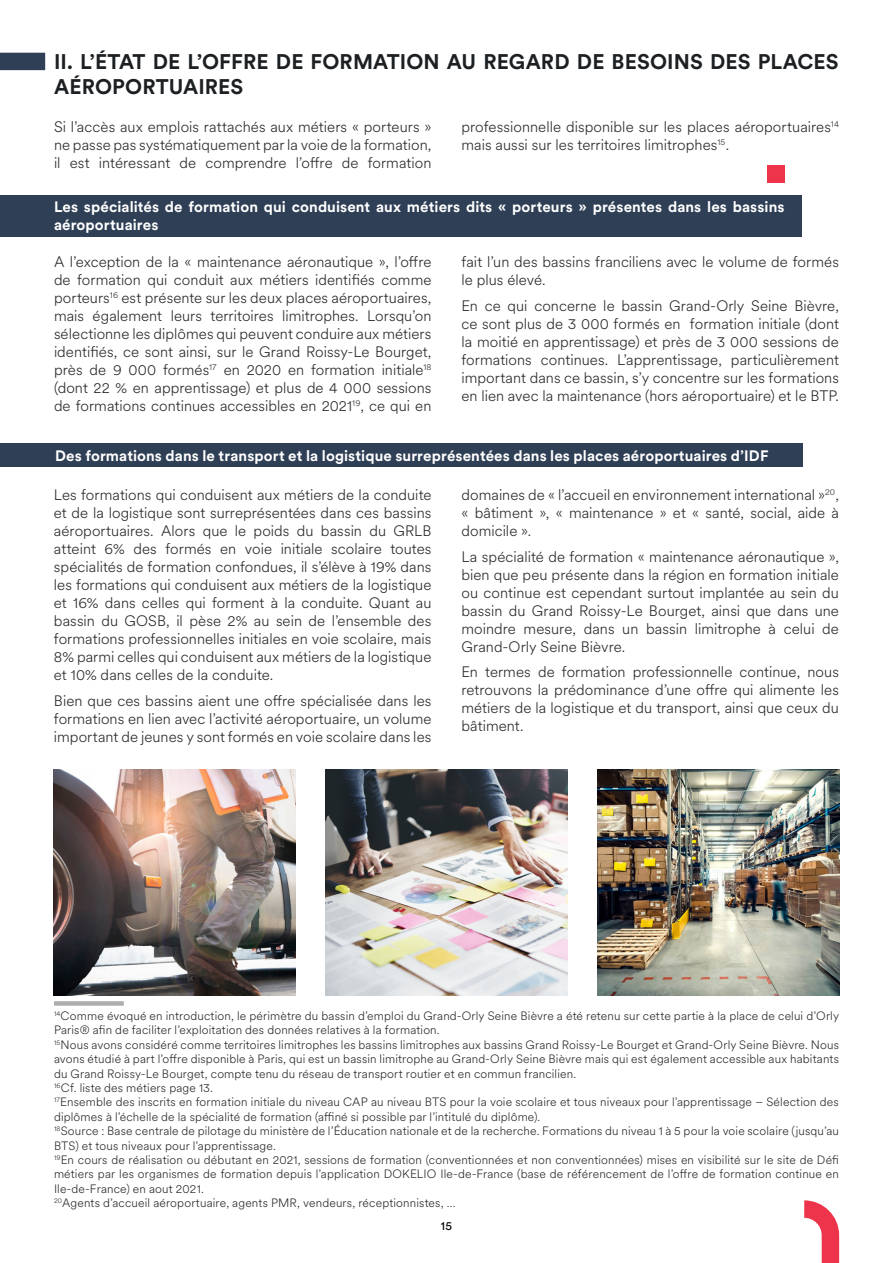
<style>
.page{position:relative;width:893px;height:1263px;background:#fff}
.page>*{position:absolute;margin:0;border:0;box-sizing:border-box;transform-origin:0 0}
.t1{font:700 21px/25.2px "Circular XX";letter-spacing:.005em;color:#1c2023}
.t2{font:300 15px/18px "Circular XX";letter-spacing:.005em;color:#282727;text-align:justify}
.t3{font:700 15px/18px "Circular XX";letter-spacing:.005em;color:#fff}
.t4{font:300 12px/14.4px "Circular XX";letter-spacing:.01em;color:#282727}
.t5{font:12px "Circular XX";color:#000}
</style>
<div class="page">
<svg style="left:804px;top:1200px;width:35px;height:63px"></svg>
<img style="left:54px;top:770px;width:242px;height:226px">
<img style="left:326px;top:770px;width:241px;height:226px">
<img style="left:597px;top:770px;width:242px;height:226px">
<svg style="left:0;top:53px;width:45px;height:17px"></svg>
<div style="left:767px;top:166px;width:17px;height:17px;background:#ee344a"></div>
<div style="left:0;top:195px;width:802px;height:41px;background:#2f3f55"></div>
<div style="left:0;top:444px;width:803px;height:23px;background:#2f3f55"></div>
<div style="left:54px;top:1001px;width:70px;height:5px;background:#aeaeae"></div>
<p class="t1" style="left:54px;top:48px;width:786px">II. L’ÉTAT DE L’OFFRE DE FORMATION AU REGARD DE BESOINS DES PLACES<br>AÉROPORTUAIRES</p>
<p class="t2" style="left:461px;top:117px;width:379px">professionnelle disponible sur les places aéroportuaires<sup>14 </sup>mais aussi sur les territoires limitrophes<sup>15</sup>.</p>
<p class="t2" style="left:54px;top:117px;width:379px">Si l’accès aux emplois rattachés aux métiers « porteurs » ne passe pas systématiquement par la voie de la formation, il est intéressant de comprendre l’offre de formation</p>
<p class="t3" style="left:54px;top:197px;width:732px">Les spécialités de formation qui conduisent aux métiers dits « porteurs » présentes dans les bassins aéroportuaires</p>
<p class="t2" style="left:54px;top:252px;width:379px">A l’exception de la « maintenance aéronautique », l’offre de formation qui conduit aux métiers identifiés comme porteurs<sup>16</sup> est présente sur les deux places aéroportuaires, mais également leurs territoires limitrophes. Lorsqu’on sélectionne les diplômes qui peuvent conduire aux métiers identifiés, ce sont ainsi, sur le Grand Roissy-Le Bourget, près de 9 000 formés<sup>17</sup> en 2020 en formation initiale<sup>18 </sup>(dont 22 % en apprentissage) et plus de 4 000 sessions de formations continues accessibles en 2021<sup>19</sup>, ce qui en</p>
<p class="t2" style="left:461px;top:252px;width:379px">fait l’un des bassins franciliens avec le volume de formés le plus élevé.</p>
<p class="t2" style="left:461px;top:296px;width:379px">En ce qui concerne le bassin Grand-Orly Seine Bièvre, ce sont plus de 3 000 formés en formation initiale (dont la moitié en apprentissage) et près de 3 000 sessions de formations continues. L’apprentissage, particulièrement important dans ce bassin, s’y concentre sur les formations en lien avec la maintenance (hors aéroportuaire) et le BTP.</p>
<p class="t3" style="left:55px;top:446px;width:715px">Des formations dans le transport et la logistique surreprésentées dans les places aéroportuaires d’IDF</p>
<p class="t2" style="left:54px;top:485px;width:379px">Les formations qui conduisent aux métiers de la conduite et de la logistique sont surreprésentées dans ces bassins aéroportuaires. Alors que le poids du bassin du GRLB atteint 6% des formés en voie initiale scolaire toutes spécialités de formation confondues, il s’élève à 19% dans les formations qui conduisent aux métiers de la logistique et 16% dans celles qui forment à la conduite. Quant au bassin du GOSB, il pèse 2% au sein de l’ensemble des formations professionnelles initiales en voie scolaire, mais 8% parmi celles qui conduisent aux métiers de la logistique et 10% dans celles de la conduite.</p>
<p class="t2" style="left:54px;top:691px;width:379px">Bien que ces bassins aient une offre spécialisée dans les formations en lien avec l’activité aéroportuaire, un volume important de jeunes y sont formés en voie scolaire dans les</p>
<p class="t2" style="left:461px;top:485px;width:379px">domaines de « l’accueil en environnement international »<sup>20</sup>, « bâtiment », « maintenance » et « santé, social, aide à domicile ».</p>
<p class="t2" style="left:461px;top:547px;width:379px">La spécialité de formation « maintenance aéronautique », bien que peu présente dans la région en formation initiale ou continue est cependant surtout implantée au sein du bassin du Grand Roissy-Le Bourget, ainsi que dans une moindre mesure, dans un bassin limitrophe à celui de Grand-Orly Seine Bièvre.</p>
<p class="t2" style="left:461px;top:662px;width:379px">En termes de formation professionnelle continue, nous retrouvons la prédominance d’une offre qui alimente les métiers de la logistique et du transport, ainsi que ceux du bâtiment.</p>
<p class="t4" style="left:54px;top:1008px;width:786px"><sup>14</sup>Comme évoqué en introduction, le périmètre du bassin d’emploi du Grand-Orly Seine Bièvre a été retenu sur cette partie à la place de celui d’Orly<br>Paris® afin de faciliter l’exploitation des données relatives à la formation.</p>
<p class="t4" style="left:54px;top:1037px;width:787px;text-align:justify"><sup>15</sup>Nous avons considéré comme territoires limitrophes les bassins limitrophes aux bassins Grand Roissy-Le Bourget et Grand-Orly Seine Bièvre. Nous avons étudié à part l’offre disponible à Paris, qui est un bassin limitrophe au Grand-Orly Seine Bièvre mais qui est également accessible aux habitants du Grand Roissy-Le Bourget, compte tenu du réseau de transport routier et en commun francilien.</p>
<p class="t4" style="left:54px;top:1080px;width:160px"><sup>16</sup>Cf. liste des métiers page 13.</p>
<p class="t4" style="left:54px;top:1094px;width:786px"><sup>17</sup>Ensemble des inscrits en formation initiale du niveau CAP au niveau BTS pour la voie scolaire et tous niveaux pour l’apprentissage – Sélection des diplômes à l’échelle de la spécialité de formation (affiné si possible par l’intitulé du diplôme).</p>
<p class="t4" style="left:54px;top:1123px;width:786px"><sup>18</sup>Source : Base centrale de pilotage du ministère de l’Éducation nationale et de la recherche. Formations du niveau 1 à 5 pour la voie scolaire (jusqu’au<br>BTS) et tous niveaux pour l’apprentissage.</p>
<p class="t4" style="left:54px;top:1152px;width:786px;text-align:justify"><sup>19</sup>En cours de réalisation ou débutant en 2021, sessions de formation (conventionnées et non conventionnées) mises en visibilité sur le site de Défi métiers par les organismes de formation depuis l’application DOKELIO Ile-de-France (base de référencement de l’offre de formation continue en Ile-de-France) en aout 2021.</p>
<p class="t4" style="left:54px;top:1195px;width:403px"><sup>20</sup>Agents d’accueil aéroportuaire, agents PMR, vendeurs, réceptionnistes, …</p>
<p class="t5" style="left:441px;top:1218px;width:13px">15</p>
</div>
